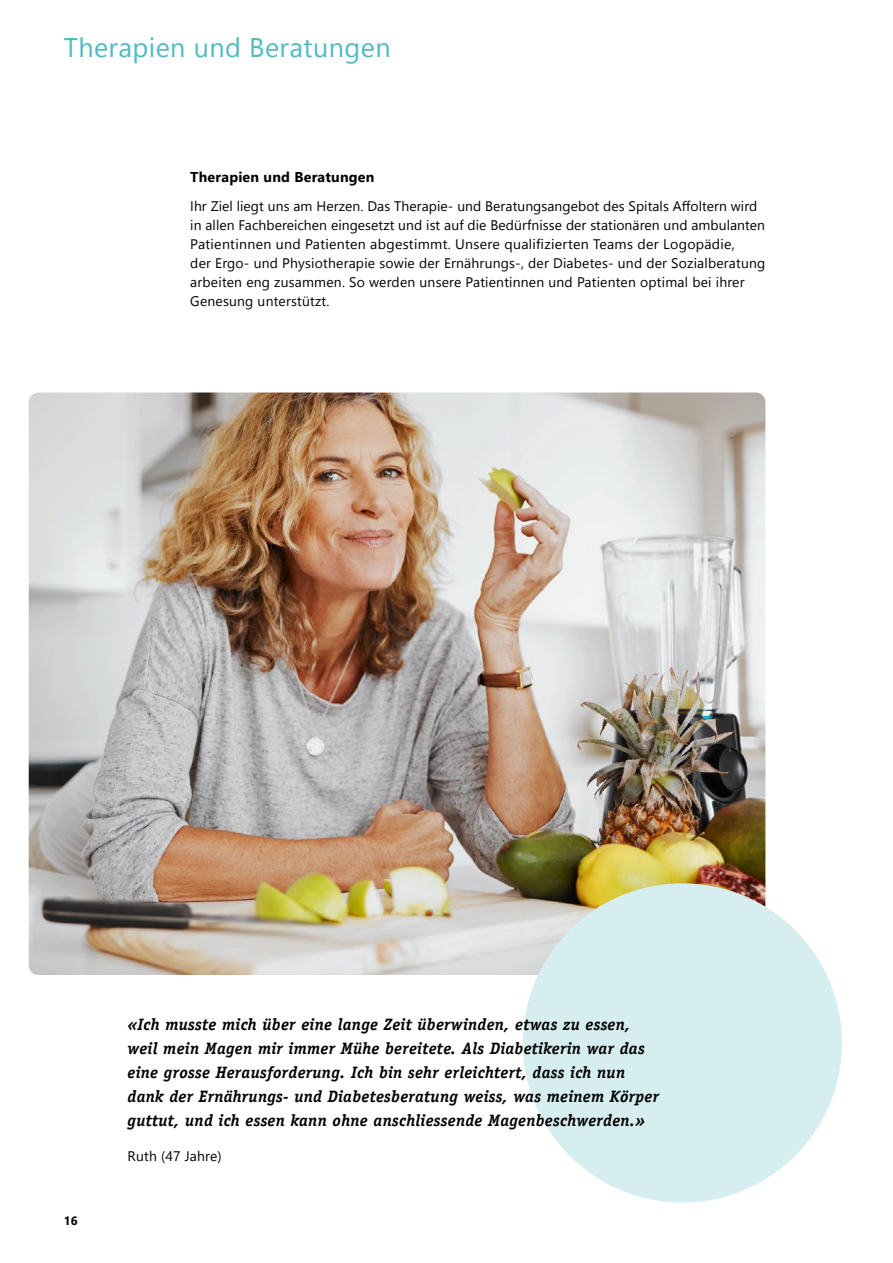
<style>
.page{position:relative;width:893px;height:1263px;background:#fff}
.page>*{position:absolute;margin:0;border:0;box-sizing:border-box;transform-origin:0 0}
.t1{font:27px "Segoe UI";letter-spacing:.015em;color:#4ebac5}
.t2{font:italic 700 16.5px/24px "Officina Serif Std";letter-spacing:.015em;color:#000}
.t3{font:700 14.25px "Segoe UI";letter-spacing:.015em;color:#000}
.t4{font:13.8px/19.2px "Segoe UI";letter-spacing:.015em;color:#000}
.t5{font:700 12px "Segoe UI";color:#000}
</style>
<div class="page">
<img style="left:29px;top:392px;width:736px;height:583px">
<div style="left:523px;top:883px;width:319px;height:319px;background:#d7eef0;border-radius:50%"></div>
<h1 class="t1" style="left:64px;top:27px;width:328px">Therapien und Beratungen</h1>
<p class="t3" style="left:190px;top:166px;width:186px">Therapien und Beratungen</p>
<p class="t4" style="left:190px;top:195px;width:577px">Ihr Ziel liegt uns am Herzen. Das Therapie- und Beratungsangebot des Spitals Affoltern wird in allen Fachbereichen eingesetzt und ist auf die Bedürfnisse der stationären und ambulanten Patientinnen und Patienten abgestimmt. Unsere qualifizierten Teams der Logopädie,<br>der Ergo- und Physiotherapie sowie der Ernährungs-, der Diabetes- und der Sozialberatung arbeiten eng zusammen. So werden unsere Patientinnen und Patienten optimal bei ihrer Genesung unterstützt.</p>
<p class="t5" style="left:64px;top:1211px;width:15px">16</p>
<p class="t2" style="left:128px;top:1012px;width:533px">«Ich musste mich über eine lange Zeit überwinden, etwas zu essen, weil mein Magen mir immer Mühe bereitete. Als Diabetikerin war das eine grosse Herausforderung. Ich bin sehr erleichtert, dass ich nun dank der Ernährungs- und Diabetesberatung weiss, was meinem Körper guttut, und ich essen kann ohne anschliessende Magenbeschwerden.»</p>
<p class="t4" style="left:128px;top:1145px;width:96px">Ruth (47 Jahre)</p>
</div>
